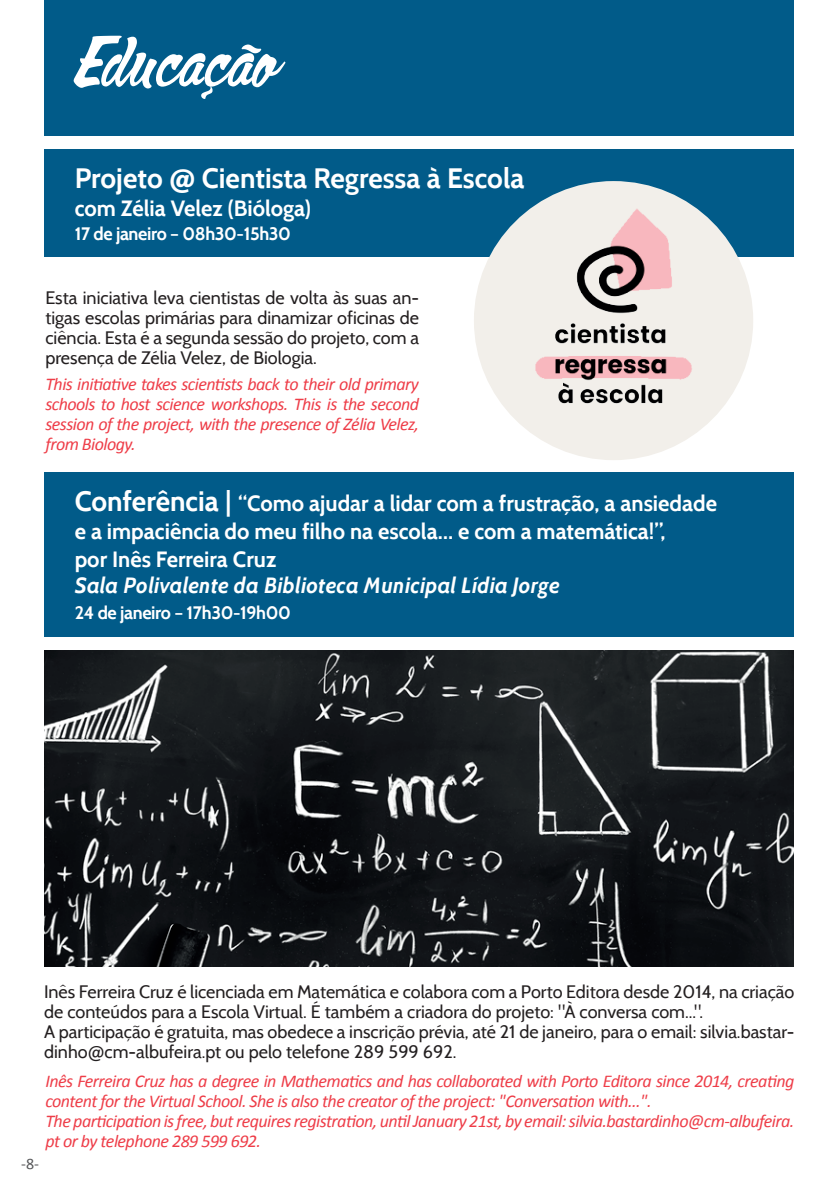
<style>
.page{position:relative;width:840px;height:1191px;background:#fff}
.page>*{position:absolute;margin:0;border:0;box-sizing:border-box;transform-origin:0 0}
.t1{font:65.8px "Calgary Script OTW05";letter-spacing:.02em;color:#fff}
.t2{font:700 28px "Cabin";color:#fff}
.t3{font:700 22px/28px "Cabin";color:#fff}
.t4{font:italic 700 22px "Cabin";color:#fff}
.t5{font:italic 18px/20px "Calibri";letter-spacing:-.03em;color:#ee3d48;text-align:justify}
.t6{font:18px/20px "Cabin";color:#231f20}
.t7{font:700 18px "Cabin";letter-spacing:-.02em;color:#fff}
.t8{font:16px "Calibri";color:#57585a}
.s1{font-family:"Acumin Variable Concept";font-weight:400}
.s2{font-size:28px}
.s3{font-family:"Acumin Variable Concept"}
</style>
<div class="page">
<img style="left:44px;top:651px;width:749px;height:316px">
<div style="left:44px;top:150px;width:749px;height:107px;background:#015b89"></div>
<div style="left:44px;top:473px;width:749px;height:164px;background:#015b89"></div>
<div style="left:44px;top:0;width:749px;height:135px;background:#015b89"></div>
<div style="left:473px;top:181px;width:279px;height:279px;background:#f2efea;border-radius:50%"></div>
<img style="left:535px;top:208px;width:157px;height:195px">
<h1 class="t1" style="left:74px;top:19px;width:202px">Educação</h1>
<h2 class="t2" style="left:75px;top:161px;width:451px">Projeto <span class="s1">@</span> Cientista Regressa à Escola</h2>
<p class="t3" style="left:75px;top:194px;width:238px">com Zélia Velez (Bióloga)</p>
<p class="t7" style="left:75px;top:222px;width:218px">17 de janeiro – 08h30-15h30</p>
<p class="t6" style="left:45px;top:288px;width:375px;text-align:justify">Esta iniciativa leva cientistas de volta às suas an&shy;tigas escolas primárias para dinamizar oficinas de ciência. Esta é a segunda sessão do projeto, com a presença de Zélia Velez, de Biologia.</p>
<p class="t5" style="left:45px;top:373px;width:375px">This initiative takes scientists back to their old primary schools to host science workshops. This is the second session of the project, with the presence of Zélia Velez, from Biology.</p>
<p class="t3" style="left:75px;top:489px;width:643px"><span class="s2">Conferência |</span> “Como ajudar a lidar com a frustração, a ansiedade e a impaciência do meu filho na escola… e com a matemática!”,<br>por Inês Ferreira Cruz</p>
<p class="t4" style="left:75px;top:571px;width:486px">Sala Polivalente da Biblioteca Municipal Lídia Jorge</p>
<p class="t7" style="left:75px;top:602px;width:218px">24 de janeiro – 17h30-19h00</p>
<p class="t6" style="left:44px;top:981px;width:751px">Inês Ferreira Cruz é licenciada em Matemática e colabora com a Porto Editora desde 2014, na criação de conteúdos para a Escola Virtual. É também a criadora do projeto: "À conversa com...".<br>A participação é gratuita, mas obedece a inscrição prévia, até 21 de janeiro, para o email: silvia.bastar&shy;dinho<span class="s3">@</span>cm-albufeira.pt ou pelo telefone 289 599 692.</p>
<p class="t5" style="left:45px;top:1070px;width:750px;text-align:left">Inês Ferreira Cruz has a degree in Mathematics and has collaborated with Porto Editora since 2014, creating content for the Virtual School. She is also the creator of the project: "Conversation with...".<br>The participation is free, but requires registration, until January 21st, by email: silvia.bastardinho@cm-albufeira. pt or by telephone 289 599 692.</p>
<p class="t8" style="left:21px;top:1153px;width:19px">-8-</p>
</div>
